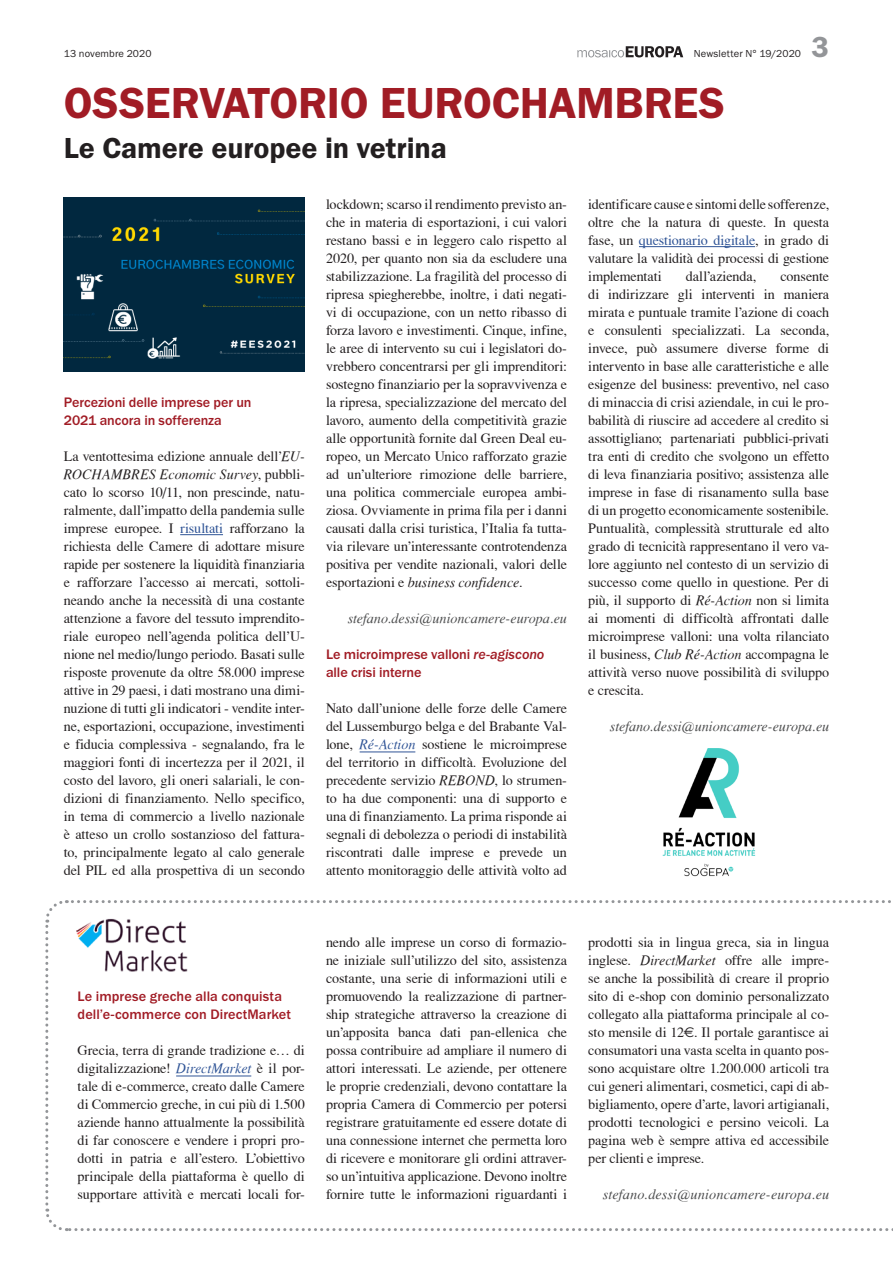
<style>
.page{position:relative;width:893px;height:1263px;background:#fff}
.page>*{position:absolute;margin:0;border:0;box-sizing:border-box;transform-origin:0 0}
.t1{font:600 45px "Franklin Gothic Itc T";letter-spacing:-.005em;color:#a11c25}
.t2{font:600 30px "Franklin Gothic Itc T";letter-spacing:-.005em;color:#231f20}
.t3{font:600 30px "Franklin Gothic Itc T";color:#939598}
.t4{font:14.25px/18px "T Acc LAD";letter-spacing:-.005em;color:#231f20;text-align:justify}
.t5{font:500 14.25px/18px "Franklin Gothic Itc T";color:#a11c25}
.t6{font:14.25px "T Acc LAD Italic";color:#4b4c4d}
.t7{font:14.25px "T Acc LAD Italic";color:#231f20}
.t8{font:10.5px "Franklin Gothic Itc T";letter-spacing:.01em;color:#231f20}
.s1{font-family:"T Acc LAD"}
.s2{font-style:italic}
.s3{font-family:"T Acc LAD Italic";color:#2f5496}
.s4{font-family:"T Acc LAD Italic"}
.s5{color:#2f5496}
.s6{font-family:"Euro Sans"}
</style>
<div class="page">
<svg style="left:577px;top:46px;width:106px;height:11px"></svg>
<hr style="left:180px;top:534px;width:43px;height:1px;background:#2f5496">
<hr style="left:639px;top:246px;width:116px;height:1px;background:#2f5496">
<hr style="left:360px;top:752px;width:55px;height:1px;background:#2f5496">
<svg style="left:45px;top:900px;width:848px;height:331px"></svg>
<hr style="left:176px;top:1076px;width:75px;height:1px;background:#2f5496">
<img style="left:64px;top:197px;width:241px;height:174px">
<img style="left:662px;top:748px;width:94px;height:129px">
<p class="t8" style="left:64px;top:48px;width:89px">13 novembre 2020</p>
<p class="t8" style="left:694px;top:48px;width:109px">Newsletter N° 19/2020</p>
<h2 class="t3" style="left:812px;top:30px;width:19px">3</h2>
<h1 class="t1" style="left:64px;top:77px;width:663px">OSSERVATORIO EUROCHAMBRES</h1>
<h2 class="t2" style="left:64px;top:131px;width:385px">Le Camere europee in vetrina</h2>
<p class="t4" style="left:326px;top:195px;width:242px">lockdown; scarso il rendimento previsto an&shy;che in materia di esportazioni, i cui valori restano bassi e in leggero calo rispetto al 2020, per quanto non sia da escludere una stabilizzazione. La fragilità del processo di ripresa spiegherebbe, inoltre, i dati negati&shy;vi di occupazione, con un netto ribasso di forza lavoro e investimenti. Cinque, infine, le aree di intervento su cui i legislatori do&shy;vrebbero concentrarsi per gli imprenditori: sostegno finanziario per la sopravvivenza e la ripresa, specializzazione del mercato del lavoro, aumento della competitività grazie alle opportunità fornite dal Green Deal eu&shy;ropeo, un Mercato Unico rafforzato grazie ad un’ulteriore rimozione delle barriere, una politica commerciale europea ambi&shy;ziosa. Ovviamente in prima fila per i danni causati dalla crisi turistica, l’Italia fa tutta&shy;via rilevare un’interessante controtendenza positiva per vendite nazionali, valori delle</p>
<p class="t7" style="left:326px;top:574px;width:198px"><span class="s1">esportazioni e</span> business confidence<span class="s1">.</span></p>
<p class="t6" style="left:348px;top:610px;width:221px">stefano.dessi@unioncamere-europa.eu</p>
<p class="t5" style="left:326px;top:645px;width:220px">Le microimprese valloni <span class="s2">re-agiscono </span>alle crisi interne</p>
<p class="t4" style="left:326px;top:699px;width:242px">Nato dall’unione delle forze delle Camere del Lussemburgo belga e del Brabante Val&shy;lone, <span class="s3">Ré-Action</span> sostiene le microimprese del territorio in difficoltà. Evoluzione del precedente servizio <span class="s4">REBOND</span>, lo strumen&shy;to ha due componenti: una di supporto e una di finanziamento. La prima risponde ai segnali di debolezza o periodi di instabilità riscontrati dalle imprese e prevede un attento monitoraggio delle attività volto ad</p>
<p class="t4" style="left:588px;top:195px;width:242px">identificare cause e sintomi delle sofferenze, oltre che la natura di queste. In questa fase, un <span class="s5">questionario digitale</span>, in grado di valutare la validità dei processi di gestione implementati</p>
<p class="t4" style="left:686px;top:267px;width:72px">dall’azienda,</p>
<p class="t4" style="left:588px;top:267px;width:242px;text-indent:192px">consente di indirizzare gli interventi in maniera mirata e puntuale tramite l’azione di coach e consulenti specializzati. La seconda, invece, può assumere diverse forme di intervento in base alle caratteristiche e alle esigenze del business: preventivo, nel caso di minaccia di crisi aziendale, in cui le pro&shy;babilità di riuscire ad accedere al credito si assottigliano; partenariati pubblici-privati tra enti di credito che svolgono un effetto di leva finanziaria positivo; assistenza alle imprese in fase di risanamento sulla base di un progetto economicamente sostenibile.<br>Puntualità, complessità strutturale ed alto grado di tecnicità rappresentano il vero va&shy;lore aggiunto nel contesto di un servizio di successo come quello in questione. Per di più, il supporto di <span class="s4">Ré-Action</span> non si limita ai momenti di difficoltà affrontati dalle microimprese valloni: una volta rilanciato il business, <span class="s4">Club Ré-Action</span> accompagna le attività verso nuove possibilità di sviluppo e crescita.</p>
<p class="t6" style="left:610px;top:718px;width:221px">stefano.dessi@unioncamere-europa.eu</p>
<p class="t5" style="left:64px;top:393px;width:189px">Percezioni delle imprese per un<br>2021 ancora in sofferenza</p>
<p class="t4" style="left:64px;top:447px;width:242px">La ventottesima edizione annuale dell’<span class="s4">EU-</span></p>
<p class="t7" style="left:64px;top:466px;width:242px">ROCHAMBRES Economic Survey<span class="s1">, pubbli-</span></p>
<p class="t4" style="left:64px;top:483px;width:242px">cato lo scorso 10/11, non prescinde, natu&shy;ralmente, dall’impatto della pandemia sulle imprese europee. I <span class="s5">risultati</span> rafforzano la richiesta delle Camere di adottare misure rapide per sostenere la liquidità finanziaria e rafforzare l’accesso ai mercati, sottoli&shy;neando anche la necessità di una costante attenzione a favore del tessuto imprendito&shy;riale europeo nell’agenda politica dell’U&shy;nione nel medio/lungo periodo. Basati sulle risposte provenute da oltre 58.000 imprese attive in 29 paesi, i dati mostrano una dimi&shy;nuzione di tutti gli indicatori - vendite inter&shy;ne, esportazioni, occupazione, investimenti e fiducia complessiva - segnalando, fra le maggiori fonti di incertezza per il 2021, il costo del lavoro, gli oneri salariali, le con&shy;dizioni di finanziamento. Nello specifico, in tema di commercio a livello nazionale è atteso un crollo sostanzioso del fattura&shy;to, principalmente legato al calo generale del PIL ed alla prospettiva di un secondo</p>
<p class="t5" style="left:78px;top:987px;width:215px">Le imprese greche alla conquista dell’e-commerce con DirectMarket</p>
<p class="t4" style="left:78px;top:1041px;width:229px">Grecia, terra di grande tradizione e… di digitalizzazione! <span class="s3">DirectMarket</span> è il por&shy;tale di e-commerce, creato dalle Camere di Commercio greche, in cui più di 1.500 aziende hanno attualmente la possibilità di far conoscere e vendere i propri pro&shy;dotti in patria e all’estero. L’obiettivo principale della piattaforma è quello di supportare attività e mercati locali for-</p>
<p class="t4" style="left:326px;top:933px;width:242px">nendo alle imprese un corso di formazio&shy;ne iniziale sull’utilizzo del sito, assistenza costante, una serie di informazioni utili e promuovendo la realizzazione di partner&shy;ship strategiche attraverso la creazione di un’apposita banca dati pan-ellenica che possa contribuire ad ampliare il numero di attori interessati. Le aziende, per ottenere le proprie credenziali, devono contattare la propria Camera di Commercio per potersi registrare gratuitamente ed essere dotate di una connessione internet che permetta loro di ricevere e monitorare gli ordini attraver&shy;so un’intuitiva applicazione. Devono inoltre fornire tutte le informazioni riguardanti i</p>
<p class="t4" style="left:588px;top:933px;width:242px">prodotti sia in lingua greca, sia in lingua inglese. <span class="s4">DirectMarket</span> offre alle impre&shy;se anche la possibilità di creare il proprio sito di e-shop con dominio personalizzato collegato alla piattaforma principale al co&shy;sto mensile di 12<span class="s6">€</span>. Il portale garantisce ai consumatori una vasta scelta in quanto pos&shy;sono acquistare oltre 1.200.000 articoli tra cui generi alimentari, cosmetici, capi di ab&shy;bigliamento, opere d’arte, lavori artigianali, prodotti tecnologici e persino veicoli. La pagina web è sempre attiva ed accessibile per clienti e imprese.</p>
<p class="t6" style="left:603px;top:1186px;width:228px">stefano.dessi@unioncamere-europa.eu</p>
</div>
